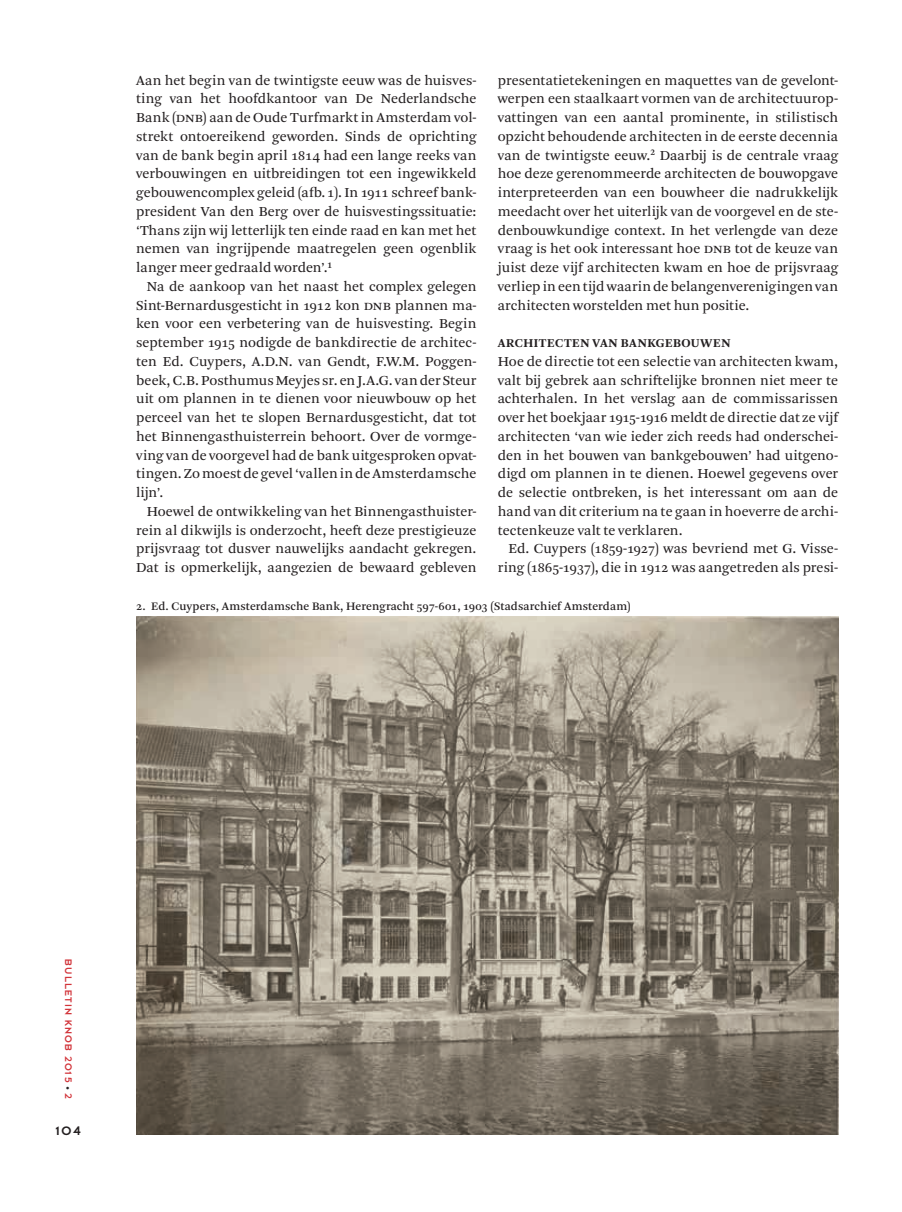
<style>
.page{position:relative;width:902px;height:1212px;background:#fff}
.page>*{position:absolute;margin:0;border:0;box-sizing:border-box;transform-origin:0 0}
.t1{font:14.4px/18.8px "Arnhem Pro Blond";letter-spacing:.005em;color:#231f20;text-align:justify}
.t2{font:13.5px "Dessau Pro";color:#231f20}
.t3{font:700 12.6px "Arnhem Pro";letter-spacing:.04em;color:#231f20}
.t4{font:12px "Arnhem Pro";letter-spacing:.01em;color:#231f20}
.t5{font:10.5px "Dessau Pro";letter-spacing:.11em;color:#d2343a}
.s1{font-size:8.25px;color:#231f20}
</style>
<div class="page">
<img style="left:136px;top:616px;width:702px;height:519px">
<p class="t1" style="left:136px;top:71px;width:342px">Aan het begin van de twintigste eeuw was de huisves&shy;ting van het hoofdkantoor van De Nederlandsche Bank (DNB) aan de Oude Turfmarkt in Amsterdam vol&shy;strekt ontoereikend geworden. Sinds de oprichting van de bank begin april 1814 had een lange reeks van verbouwingen en uitbreidingen tot een ingewikkeld gebouwencomplex geleid (afb.1). In 1911 schreef bank&shy;president Van den Berg over de huisvestingssituatie: ‘Thans zijn wij letterlijk ten einde raad en kan met het nemen van ingrijpende maatregelen geen ogenblik langer meer gedraald worden’.<sup>1</sup></p>
<p class="t1" style="left:136px;top:277px;width:342px;text-indent:11px">Na de aankoop van het naast het complex gelegen Sint-Bernardusgesticht in 1912 kon DNB plannen ma&shy;ken voor een verbetering van de huisvesting. Begin september 1915 nodigde de bankdirectie de architec&shy;ten Ed. Cuypers, A.D.N. van Gendt, F.W.M. Poggen&shy;beek, C.B. Posthumus Meyjes sr. en J.A.G. van der Steur uit om plannen in te dienen voor nieuwbouw op het perceel van het te slopen Bernardusgesticht, dat tot het Binnengasthuisterrein behoort. Over de vormge&shy;ving van de voorgevel had de bank uitgesproken opvat&shy;tingen. Zo moest de gevel ‘vallen in de Amsterdamsche lijn’.</p>
<p class="t1" style="left:136px;top:502px;width:342px;text-indent:11px">Hoewel de ontwikkeling van het Binnengasthuister&shy;rein al dikwijls is onderzocht, heeft deze prestigieuze prijsvraag tot dusver nauwelijks aandacht gekregen.<br>Dat is opmerkelijk, aangezien de bewaard gebleven</p>
<p class="t1" style="left:497px;top:71px;width:342px">presentatietekeningen en maquettes van de gevelont&shy;werpen een staalkaart vormen van de architectuurop&shy;vattingen van een aantal prominente, in stilistisch opzicht behoudende architecten in de eerste decennia van de twintigste eeuw.<sup>2</sup> Daarbij is de centrale vraag hoe deze gerenommeerde architecten de bouwopgave interpreteerden van een bouwheer die nadrukkelijk meedacht over het uiterlijk van de voorgevel en de ste&shy;denbouwkundige context. In het verlengde van deze vraag is het ook interessant hoe DNB tot de keuze van juist deze vijf architecten kwam en hoe de prijsvraag verliep in een tijd waarin de belangenverenigingen van architecten worstelden met hun positie.</p>
<p class="t3" style="left:497px;top:335px;width:234px">ARCHITECTEN VAN BANKGEBOUWEN</p>
<p class="t1" style="left:497px;top:352px;width:342px">Hoe de directie tot een selectie van architecten kwam, valt bij gebrek aan schriftelijke bronnen niet meer te achterhalen. In het verslag aan de commissarissen over het boekjaar 1915-1916 meldt de directie dat ze vijf architecten ‘van wie ieder zich reeds had onderschei&shy;den in het bouwen van bankgebouwen’ had uitgeno&shy;digd om plannen in te dienen. Hoewel gegevens over de selectie ontbreken, is het interessant om aan de hand van dit criterium na te gaan in hoeverre de archi&shy;tectenkeuze valt te verklaren.</p>
<p class="t1" style="left:497px;top:540px;width:342px;text-align:right">Ed. Cuypers (1859-1927) was bevriend met G. Visse&shy;ring (1865-1937), die in 1912 was aangetreden als presi-</p>
<p class="t4" style="left:136px;top:598px;width:496px">2. Ed. Cuypers, Amsterdamsche Bank, Herengracht 597-601, 1903 (Stadsarchief Amsterdam)</p>
<p class="t5" style="left:74px;top:959px;width:141px;rotate:90deg">BULLETIN KNOB 2015 <span class="s1">•</span> 2</p>
<p class="t2" style="left:55px;top:1123px;width:27px">104</p>
</div>
